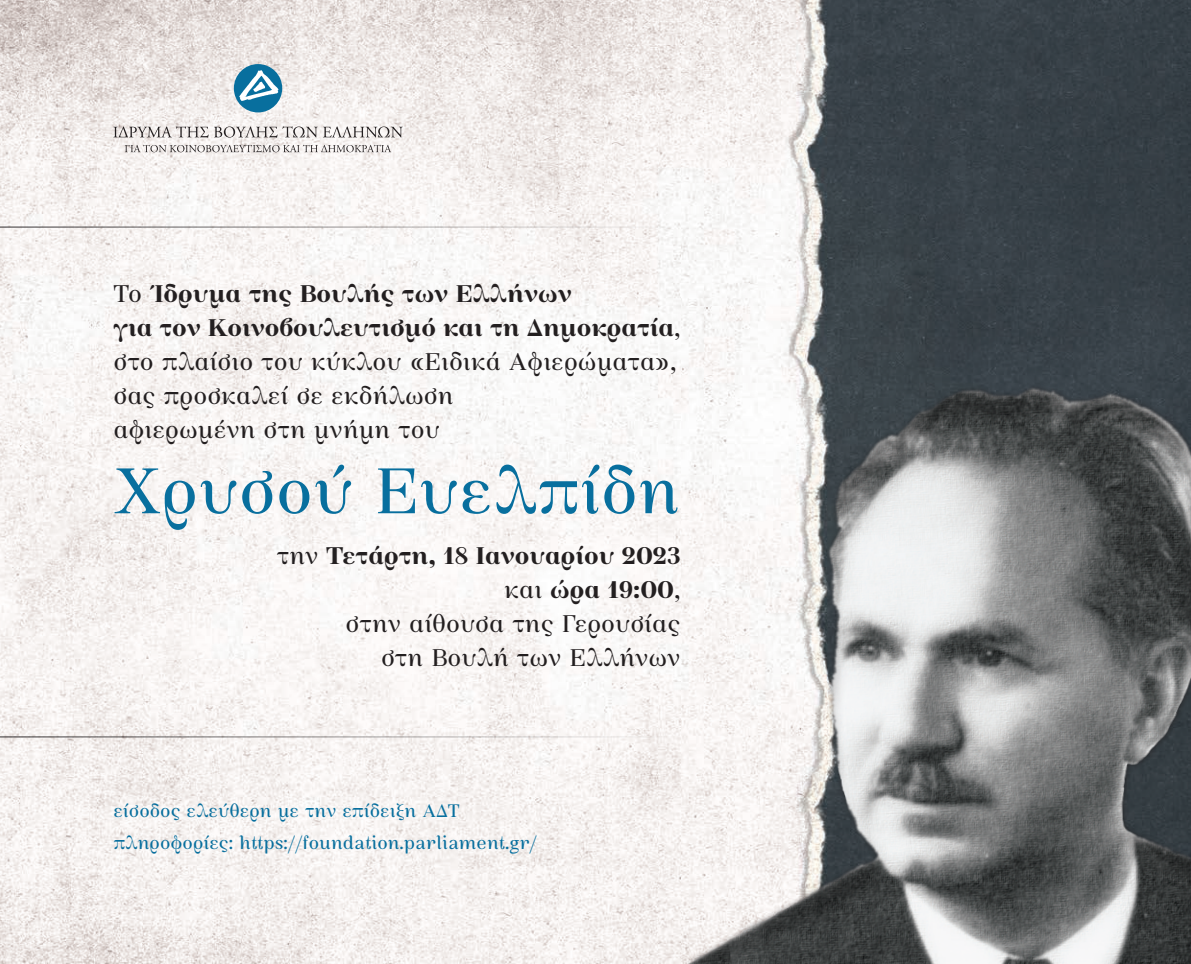
<style>
.page{position:relative;width:1191px;height:964px;background:#fff}
.page>*{position:absolute;margin:0;border:0;box-sizing:border-box;transform-origin:0 0}
.t1{font:64px "GFS Georgiou";color:#086f9e}
.t2{font:24px "GFS Georgiou";color:#231f20}
.t3{font:700 24px/34px "GFS Georgiou";color:#231f20;text-align:right}
.t4{font:18px/32px "GFS Georgiou";color:#086f9e}
.s1{font-weight:400}
</style>
<div class="page">
<img style="left:0;top:0;width:678px;height:964px">
<svg style="left:125px;top:145px;width:266px;height:7px"></svg>
<div style="left:234px;top:64px;width:48px;height:48px;background:#086f9e;border-radius:50%"></div>
<svg style="left:239px;top:70px;width:39px;height:31px"></svg>
<svg style="left:113px;top:126px;width:290px;height:12px"></svg>
<svg style="left:0;top:227px;width:677px;height:510px"></svg>
<div style="left:678px;top:0;width:513px;height:964px;background:#231f20;opacity:.25"></div>
<p class="t3" style="left:113px;top:274px;width:460px"><span class="s1">Το</span> Ίδρυμα της Βουλής των Ελλήνων</p>
<p class="t3" style="left:113px;top:308px;width:568px">για τον Κοινοβουλευτισμό και τη Δημοκρατία<span class="s1">,</span></p>
<p class="t2" style="left:113px;top:343px;width:564px">στο πλαίσιο του κύκλου «Ειδικά Αφιερώματα»,</p>
<p class="t2" style="left:113px;top:377px;width:342px">σας προσκαλεί σε εκδήλωση</p>
<p class="t2" style="left:113px;top:411px;width:328px">αφιερωμένη στη μνήμη του</p>
<p class="t1" style="left:113px;top:441px;width:568px">Χρυσού Ευελπίδη</p>
<p class="t3" style="left:277px;top:537px;width:405px"><span class="s1">την</span> Τετάρτη, 18 Ιανουαρίου 2023 <span class="s1">και</span> ώρα 19:00<span class="s1">,</span></p>
<p class="t2" style="left:345px;top:605px;width:336px">στην αίθουσα της Γερουσίας</p>
<p class="t2" style="left:381px;top:639px;width:301px">στη Βουλή των Ελλήνων</p>
<p class="t4" style="left:113px;top:793px;width:425px">είσοδος ελεύθερη με την επίδειξη ΑΔΤ πληροφορίες: https://foundation.parliament.gr/</p>
</div>
